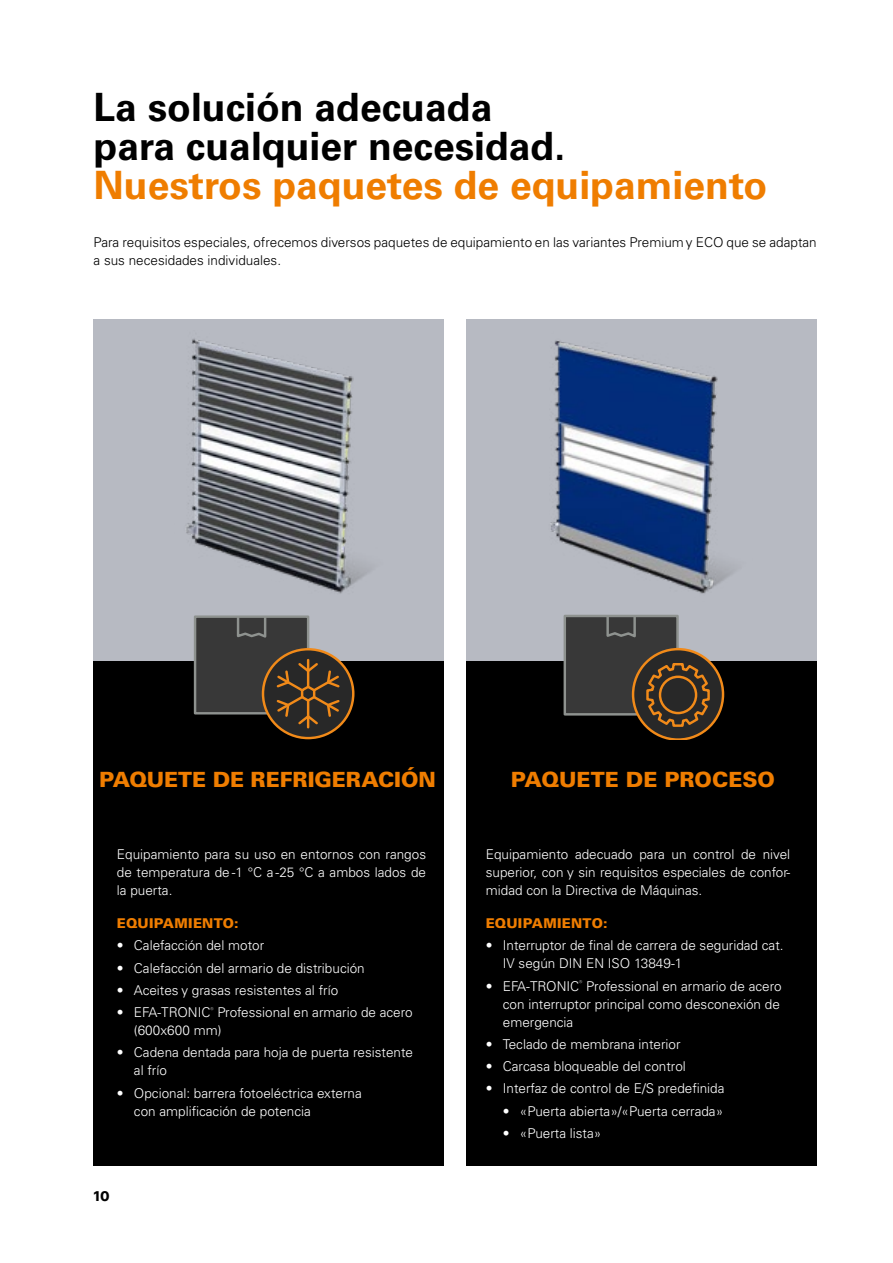
<style>
.page{position:relative;width:893px;height:1263px;background:#fff}
.page>*{position:absolute;margin:0;border:0;box-sizing:border-box;transform-origin:0 0}
.t1{font:700 39px/39px "Univers LT Pro 65";color:#000}
.t2{font:700 39px "Univers LT Pro 65";color:#ef7d00}
.t3{font:900 21px "Univers LT Pro 75";letter-spacing:-.005em;color:#ef7d00}
.t4{font:300 13.5px/18px "Univers LT Pro 45";color:#fff}
.t5{font:300 13.5px/18px "Univers LT Pro 45";color:#000}
.t6{font:900 13.5px "Univers LT Pro 75";letter-spacing:.02em;color:#ef7d00}
.t7{font:800 13.5px "Inter";color:#000}
</style>
<div class="page">
<div style="left:94px;top:319px;width:350px;height:342px;background:#b7bac2"></div>
<div style="left:466px;top:319px;width:351px;height:342px;background:#b7bac2"></div>
<div style="left:466px;top:661px;width:350px;height:504px;background:#000"></div>
<div style="left:94px;top:661px;width:350px;height:504px;background:#000"></div>
<img style="left:186px;top:338px;width:184px;height:256px">
<img style="left:551px;top:340px;width:183px;height:254px">
<div style="left:195px;top:617px;width:113px;height:96px;background:#383838"></div>
<div style="left:194px;top:615px;width:115px;height:99px;border:2px solid #8e928f"></div>
<svg style="left:236px;top:615px;width:32px;height:23px"></svg>
<svg style="left:263px;top:649px;width:90px;height:89px;fill:#282828"></svg>
<div style="left:262px;top:648px;width:92px;height:91px;border:2px solid #f18a19;border-radius:50%"></div>
<hr style="left:307px;top:660px;width:2px;height:27px;background:#f18a19">
<hr style="left:307px;top:700px;width:2px;height:27px;background:#f18a19">
<svg style="left:275px;top:661px;width:67px;height:65px"></svg>
<div style="left:565px;top:616px;width:112px;height:98px;background:#383838"></div>
<div style="left:564px;top:615px;width:115px;height:100px;border:2px solid #8e928f"></div>
<svg style="left:605px;top:614px;width:32px;height:24px"></svg>
<svg style="left:632px;top:648px;width:92px;height:92px"></svg>
<div style="left:659px;top:675px;width:38px;height:39px;border:2px solid #f18a19;border-radius:50%"></div>
<h1 class="t1" style="left:94px;top:86px;width:473px">La solución adecuada para cualquier necesidad.</h1>
<h1 class="t2" style="left:94px;top:158px;width:675px">Nuestros paquetes de equipamiento</h1>
<p class="t5" style="left:94px;top:233px;width:725px">Para requisitos especiales, ofrecemos diversos paquetes de equipamiento en las variantes Premium y ECO que se adaptan a sus necesidades individuales.</p>
<h2 class="t3" style="left:99px;top:765px;width:338px">PAQUETE DE REFRIGERACIÓN</h2>
<h2 class="t3" style="left:511px;top:765px;width:266px">PAQUETE DE PROCESO</h2>
<p class="t4" style="left:117px;top:845px;width:311px;text-align:justify">Equipamiento para su uso en entornos con rangos de temperatura de -1 °C a -25 °C a ambos lados de la puerta.</p>
<p class="t6" style="left:117px;top:914px;width:123px">EQUIPAMIENTO:</p>
<p class="t4" style="left:117px;top:936px;width:149px">• Calefacción del motor</p>
<p class="t4" style="left:117px;top:958px;width:249px">• Calefacción del armario de distribución</p>
<p class="t4" style="left:117px;top:981px;width:223px">• Aceites y grasas resistentes al frío</p>
<p class="t4" style="left:134px;top:1003px;width:280px;text-indent:-17px">• EFA-TRONIC<sup>®</sup> Professional en armario de acero (600x600 mm)</p>
<p class="t4" style="left:134px;top:1043px;width:281px;text-indent:-17px">• Cadena dentada para hoja de puerta resistente al frío</p>
<p class="t4" style="left:134px;top:1083px;width:229px;text-indent:-17px">• Opcional: barrera fotoeléctrica externa con amplificación de potencia</p>
<p class="t7" style="left:94px;top:1186px;width:18px">10</p>
<p class="t4" style="left:486px;top:845px;width:306px;text-align:justify">Equipamiento adecuado para un control de nivel superior, con y sin requisitos especiales de confor&shy;midad con la Directiva de Máquinas.</p>
<p class="t6" style="left:486px;top:914px;width:123px">EQUIPAMIENTO:</p>
<p class="t4" style="left:503px;top:936px;width:282px;text-indent:-17px">• Interruptor de final de carrera de seguridad cat.<br>IV según DIN EN ISO 13849-1</p>
<p class="t4" style="left:503px;top:976px;width:280px;text-indent:-17px">• EFA-TRONIC<sup>®</sup> Professional en armario de acero con interruptor principal como desconexión de emergencia</p>
<p class="t4" style="left:486px;top:1035px;width:196px">• Teclado de membrana interior</p>
<p class="t4" style="left:486px;top:1057px;width:202px">• Carcasa bloqueable del control</p>
<p class="t4" style="left:486px;top:1079px;width:240px">• Interfaz de control de E/S predefinida</p>
<p class="t4" style="left:503px;top:1101px;width:222px">• «Puerta abierta»/«Puerta cerrada»</p>
<p class="t4" style="left:503px;top:1124px;width:100px">• «Puerta lista»</p>
</div>
